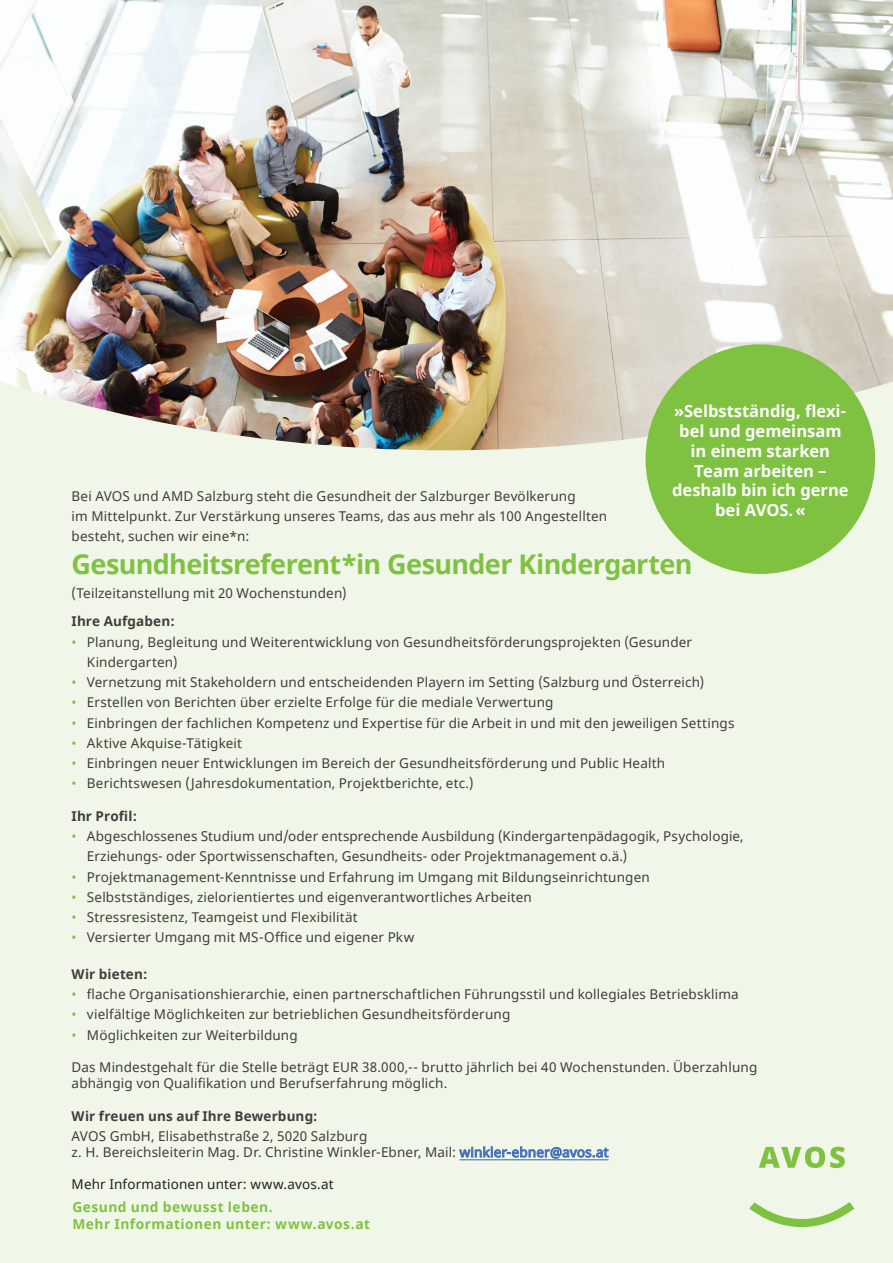
<style>
.page{position:relative;width:893px;height:1263px;background:#fff}
.page>*{position:absolute;margin:0;border:0;box-sizing:border-box;transform-origin:0 0}
.t1{font:700 27px "Noto Sans";letter-spacing:-.025em;color:#7fc241}
.t2{font:700 16.5px/19.8px "Noto Sans";color:#fff;text-align:center}
.t3{font:700 13.8px/16.5px "Noto Sans";letter-spacing:.035em;color:#7fc241}
.t4{font:13.5px/20.2px "Noto Sans";letter-spacing:.01em;color:#3e3e3f}
.t5{font:700 13.5px "Noto Sans";letter-spacing:.01em;color:#3e3e3f}
.t6{font:13.5px "Noto Sans";letter-spacing:.015em;color:#231f20}
.s1{color:#7fc241}
.s2{color:#4671b8}
</style>
<div class="page">
<div style="left:0;top:302px;width:893px;height:961px;background:#f0f7e8"></div>
<img style="left:0;top:0;width:893px;height:450px">
<hr style="left:460px;top:1159px;width:148px;height:1px;background:#4671b8">
<svg style="left:459px;top:1146px;width:150px;height:13px"></svg>
<div style="left:646px;top:344px;width:229px;height:230px;background:#7fc241;border-radius:50%"></div>
<svg style="left:759px;top:1147px;width:86px;height:21px"></svg>
<svg style="left:749px;top:1202px;width:105px;height:25px"></svg>
<p class="t2" style="left:672px;top:402px;width:178px">»Selbstständig, flexi&shy;bel und gemeinsam in einem starken<br>Team arbeiten – deshalb bin ich gerne bei AVOS.«</p>
<p class="t4" style="left:72px;top:486px;width:537px">Bei AVOS und AMD Salzburg steht die Gesundheit der Salzburger Bevölkerung<br>im Mittelpunkt. Zur Verstärkung unseres Teams, das aus mehr als 100 Angestellten besteht, suchen wir eine*n:</p>
<h1 class="t1" style="left:72px;top:545px;width:622px">Gesundheitsreferent*in Gesunder Kindergarten</h1>
<p class="t4" style="left:72px;top:583px;width:277px">(Teilzeitanstellung mit 20 Wochenstunden)</p>
<p class="t5" style="left:72px;top:612px;width:105px">Ihre Aufgaben:</p>
<p class="t4" style="left:87px;top:632px;width:607px;text-indent:-15px"><span class="s1">•</span> Planung, Begleitung und Weiterentwicklung von Gesundheitsförderungsprojekten (Gesunder<br>Kindergarten)</p>
<p class="t4" style="left:72px;top:673px;width:634px"><span class="s1">•</span> Vernetzung mit Stakeholdern und entscheidenden Playern im Setting (Salzburg und Österreich)</p>
<p class="t4" style="left:72px;top:693px;width:483px"><span class="s1">•</span> Erstellen von Berichten über erzielte Erfolge für die mediale Verwertung</p>
<p class="t4" style="left:72px;top:713px;width:664px"><span class="s1">•</span> Einbringen der fachlichen Kompetenz und Expertise für die Arbeit in und mit den jeweiligen Settings</p>
<p class="t4" style="left:72px;top:733px;width:172px"><span class="s1">•</span> Aktive Akquise-Tätigkeit</p>
<p class="t4" style="left:72px;top:754px;width:595px"><span class="s1">•</span> Einbringen neuer Entwicklungen im Bereich der Gesundheitsförderung und Public Health</p>
<p class="t4" style="left:72px;top:774px;width:403px"><span class="s1">•</span> Berichtswesen (Jahresdokumentation, Projektberichte, etc.)</p>
<p class="t5" style="left:72px;top:806px;width:67px">Ihr Profil:</p>
<p class="t4" style="left:87px;top:827px;width:658px;text-indent:-15px"><span class="s1">•</span> Abgeschlossenes Studium und/oder entsprechende Ausbildung (Kindergartenpädagogik, Psychologie,<br>Erziehungs- oder Sportwissenschaften, Gesundheits- oder Projektmanagement o.ä.)</p>
<p class="t4" style="left:72px;top:867px;width:580px"><span class="s1">•</span> Projektmanagement-Kenntnisse und Erfahrung im Umgang mit Bildungseinrichtungen</p>
<p class="t4" style="left:72px;top:887px;width:462px"><span class="s1">•</span> Selbstständiges, zielorientiertes und eigenverantwortliches Arbeiten</p>
<p class="t4" style="left:72px;top:908px;width:288px"><span class="s1">•</span> Stressresistenz, Teamgeist und Flexibilität</p>
<p class="t4" style="left:72px;top:928px;width:344px"><span class="s1">•</span> Versierter Umgang mit MS-Office und eigener Pkw</p>
<p class="t5" style="left:72px;top:964px;width:77px">Wir bieten:</p>
<p class="t4" style="left:72px;top:984px;width:669px"><span class="s1">•</span> flache Organisationshierarchie, einen partnerschaftlichen Führungsstil und kollegiales Betriebsklima</p>
<p class="t4" style="left:72px;top:1005px;width:440px"><span class="s1">•</span> vielfältige Möglichkeiten zur betrieblichen Gesundheitsförderung</p>
<p class="t4" style="left:72px;top:1025px;width:228px"><span class="s1">•</span> Möglichkeiten zur Weiterbildung</p>
<p class="t4" style="left:72px;top:1059px;width:687px;line-height:16.2px">Das Mindestgehalt für die Stelle beträgt EUR 38.000,-- brutto jährlich bei 40 Wochenstunden. Überzahlung abhängig von Qualifikation und Berufserfahrung möglich.</p>
<p class="t5" style="left:72px;top:1106px;width:247px">Wir freuen uns auf Ihre Bewerbung:</p>
<p class="t4" style="left:72px;top:1128px;width:538px;line-height:16.2px">AVOS GmbH, Elisabethstraße 2, 5020 Salzburg<br>z. H. Bereichsleiterin Mag. Dr. Christine Winkler-Ebner, Mail: <span class="s2">winkler-ebner@avos.at</span></p>
<p class="t6" style="left:72px;top:1175px;width:264px">Mehr Informationen unter: www.avos.at</p>
<p class="t3" style="left:72px;top:1199px;width:299px">Gesund und bewusst leben.<br>Mehr Informationen unter: www.avos.at</p>
</div>
